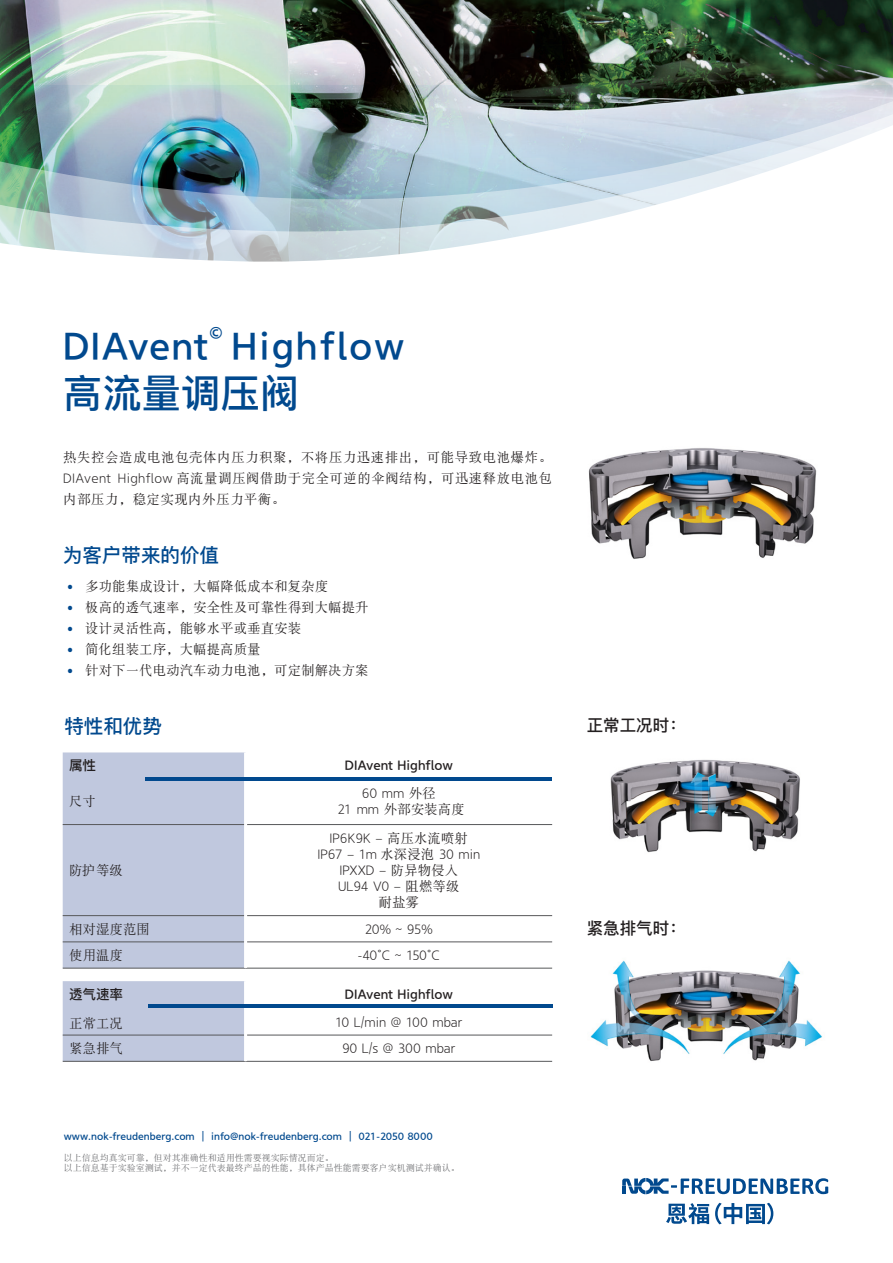
<style>
.page{position:relative;width:893px;height:1263px;background:#fff}
.page>*{position:absolute;margin:0;border:0;box-sizing:border-box;transform-origin:0 0}
.t1{font:39px "DF Qing Gothic SC24 W6";letter-spacing:.04em;color:#01498e}
.t2{font:39px "DF Qing Gothic SC24 W6";letter-spacing:.015em;color:#01498e}
.t3{font:500 39px "DFP King Gothic GB";letter-spacing:.01em;color:#01498e}
.t4{font:22.8px "DF Qing Gothic SC24 W6";color:#01498e}
.t5{font:500 19.5px "DFP King Gothic GB";color:#01498e}
.t6{font:500 16.5px "DFP King Gothic GB";color:#231f20}
.t7{font:13.5px/21px "DFP Song W5";color:#231f20;text-align:justify}
.t8{font:13.5px "DF Qing Gothic SC24 W3";color:#231f20}
.t9{font:13.5px "DF Qing Gothic SC24 W6";color:#231f20}
.t10{font:500 13.5px "DFP King Gothic GB";color:#231f20}
.t11{font:10.5px "DF Qing Gothic SC24 W6";color:#01498e}
.t12{font:9px/10.8px "DFP Song W5";color:#6c6d70}
.s1{font-family:"DF Qing Gothic SC24 W3"}
.s2{font-family:"Noto Sans Hans";font-weight:900;color:#01498e}
.s3{font-family:"DFP Song W5"}
.s4{font-family:"Noto Sans Hans";font-weight:300}
.s5{font-family:"Nexa";font-weight:300;font-size:12.75px}
</style>
<div class="page">
<img style="left:0;top:0;width:893px;height:86px">
<svg style="left:666px;top:1203px;width:43px;height:21px"></svg>
<svg style="left:715px;top:1203px;width:58px;height:21px"></svg>
<svg style="left:622px;top:1178px;width:206px;height:16px"></svg>
<svg style="left:0;top:86px;width:893px;height:5px;background:#73857c"></svg>
<img style="left:0;top:91px;width:893px;height:13px">
<svg style="left:0;top:104px;width:893px;height:10px;background:#a2afb0"></svg>
<img style="left:0;top:114px;width:893px;height:148px">
<img style="left:590px;top:960px;width:232px;height:101px">
<img style="left:588px;top:448px;width:229px;height:111px">
<div style="left:63px;top:752px;width:181px;height:216px;background:#c0c8de"></div>
<svg style="left:247px;top:780px;width:305px;height:188px"></svg>
<hr style="left:63px;top:824px;width:181px;height:1px;background:#57585a">
<hr style="left:247px;top:824px;width:305px;height:1px;background:#57585a">
<hr style="left:63px;top:915px;width:181px;height:1px;background:#57585a">
<hr style="left:247px;top:915px;width:305px;height:1px;background:#57585a">
<hr style="left:63px;top:942px;width:181px;height:1px;background:#57585a">
<hr style="left:247px;top:942px;width:305px;height:1px;background:#57585a">
<hr style="left:63px;top:968px;width:183px;height:1px;background:#57585a">
<hr style="left:246px;top:968px;width:306px;height:1px;background:#57585a">
<hr style="left:145px;top:777px;width:407px;height:3px;background:#01498e">
<svg style="left:63px;top:981px;width:489px;height:80px"></svg>
<hr style="left:63px;top:1035px;width:181px;height:1px;background:#57585a">
<hr style="left:247px;top:1035px;width:305px;height:1px;background:#57585a">
<hr style="left:63px;top:1061px;width:183px;height:1px;background:#57585a">
<hr style="left:246px;top:1061px;width:306px;height:1px;background:#57585a">
<hr style="left:244px;top:981px;width:3px;height:26px;background:#fff">
<hr style="left:244px;top:1007px;width:3px;height:28px;background:#fff">
<hr style="left:244px;top:1035px;width:3px;height:26px;background:#fff">
<hr style="left:148px;top:1005px;width:404px;height:3px;background:#01498e">
<img style="left:610px;top:759px;width:190px;height:94px">
<p class="t2" style="left:63px;top:323px;width:147px">DIAvent</p>
<p class="t4" style="left:209px;top:320px;width:15px">©</p>
<p class="t1" style="left:231px;top:323px;width:175px">Highflow</p>
<p class="t3" style="left:63px;top:372px;width:237px">高流量调压阀</p>
<p class="t7" style="left:63px;top:446px;width:490px">热失控会造成电池包壳体内压力积聚，不将压力迅速排出，可能导致电池爆炸。<span class="s1">DIAvent Highflow</span> 高流量调压阀借助于完全可逆的伞阀结构，可迅速释放电池包内部压力，稳定实现内外压力平衡。</p>
<p class="t5" style="left:63px;top:544px;width:157px">为客户带来的价值</p>
<p class="t7" style="left:67px;top:575px;width:262px"><span class="s2">•</span> 多功能集成设计，大幅降低成本和复杂度</p>
<p class="t7" style="left:67px;top:596px;width:303px"><span class="s2">•</span> 极高的透气速率，安全性及可靠性得到大幅提升</p>
<p class="t7" style="left:67px;top:617px;width:235px"><span class="s2">•</span> 设计灵活性高，能够水平或垂直安装</p>
<p class="t7" style="left:67px;top:638px;width:195px"><span class="s2">•</span> 简化组装工序，大幅提高质量</p>
<p class="t7" style="left:67px;top:659px;width:303px"><span class="s2">•</span> 针对下一代电动汽车动力电池，可定制解决方案</p>
<p class="t5" style="left:64px;top:716px;width:99px">特性和优势</p>
<p class="t10" style="left:69px;top:758px;width:29px">属性</p>
<p class="t9" style="left:345px;top:757px;width:109px">DIAvent Highflow</p>
<p class="t7" style="left:69px;top:791px;width:29px">尺寸</p>
<p class="t8" style="left:362px;top:785px;width:75px">60 mm <span class="s3">外径</span></p>
<p class="t7" style="left:337px;top:799px;width:129px"><span class="s1">21 mm</span> 外部安装高度</p>
<p class="t7" style="left:69px;top:859px;width:56px">防护等级</p>
<p class="t8" style="left:330px;top:830px;width:140px">IP6K9K <span class="s4">–</span> <span class="s3">高压水流喷射</span></p>
<p class="t8" style="left:317px;top:846px;width:164px">IP67 <span class="s4">–</span> 1m <span class="s3">水深浸泡</span> 30 min</p>
<p class="t8" style="left:339px;top:862px;width:120px">IPXXD <span class="s4">–</span> <span class="s3">防异物侵入</span></p>
<p class="t8" style="left:338px;top:879px;width:123px">UL94 V0 <span class="s4">–</span> <span class="s3">阻燃等级</span></p>
<p class="t7" style="left:379px;top:892px;width:42px">耐盐雾</p>
<p class="t7" style="left:69px;top:918px;width:83px">相对湿度范围</p>
<p class="t8" style="left:365px;top:921px;width:69px">20% ~ 95%</p>
<p class="t7" style="left:69px;top:944px;width:56px">使用温度</p>
<p class="t8" style="left:358px;top:947px;width:83px">-40<span class="s5">°</span>C ~ 150<span class="s5">°</span>C</p>
<p class="t10" style="left:69px;top:987px;width:56px">透气速率</p>
<p class="t9" style="left:345px;top:986px;width:109px">DIAvent Highflow</p>
<p class="t7" style="left:69px;top:1012px;width:56px">正常工况</p>
<p class="t8" style="left:335px;top:1014px;width:129px">10 L/min @ 100 mbar</p>
<p class="t7" style="left:69px;top:1038px;width:56px">紧急排气</p>
<p class="t8" style="left:342px;top:1040px;width:115px">90 L/s @ 300 mbar</p>
<p class="t11" style="left:64px;top:1130px;width:371px">www.nok-freudenberg.com | info@nok-freudenberg.com | 021-2050 8000</p>
<p class="t12" style="left:64px;top:1152px;width:398px">以上信息均真实可靠，但对其准确性和适用性需要视实际情况而定。<br>以上信息基于实验室测试，并不一定代表最终产品的性能，具体产品性能需要客户实机测试并确认。</p>
<p class="t6" style="left:587px;top:716px;width:100px">正常工况时：</p>
<p class="t6" style="left:587px;top:919px;width:100px">紧急排气时：</p>
</div>
